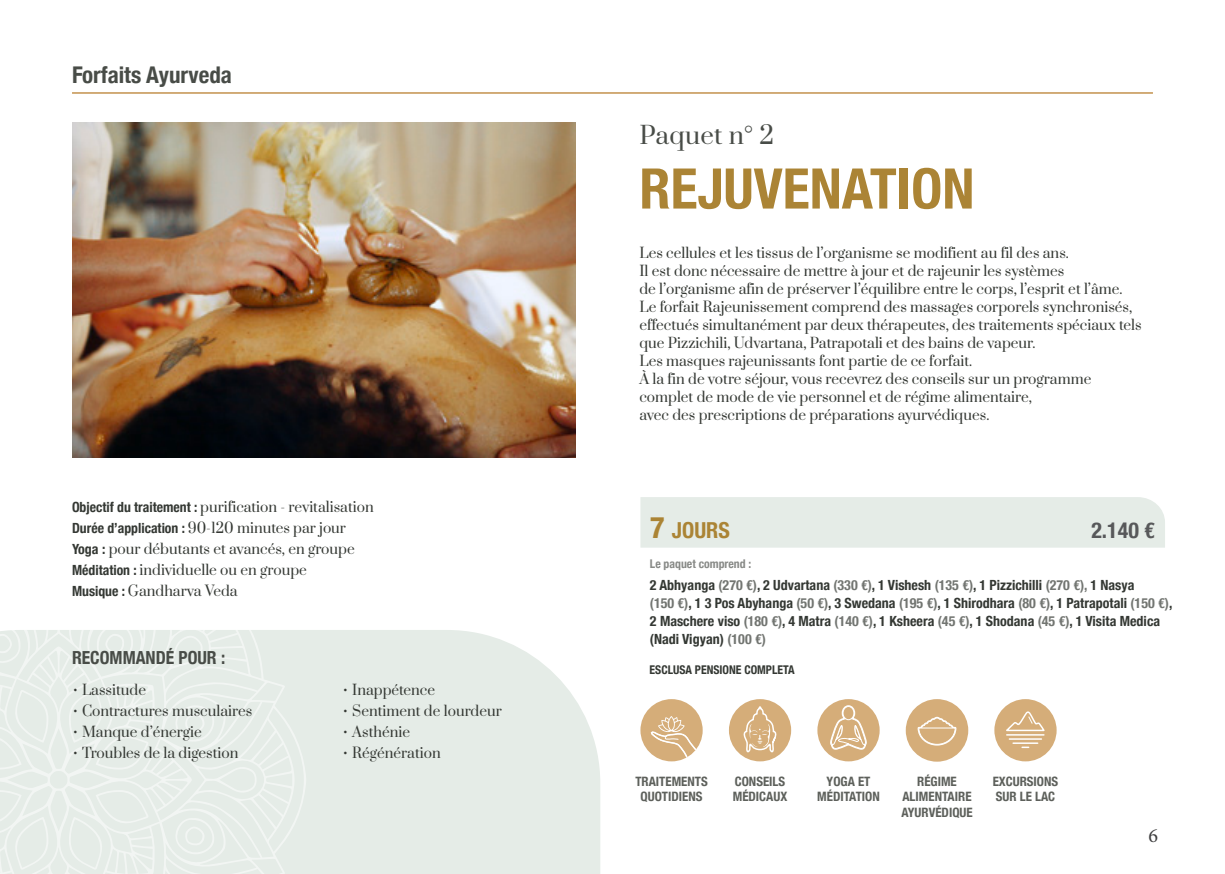
<style>
.page{position:relative;width:1225px;height:874px;background:#fff}
.page>*{position:absolute;margin:0;border:0;box-sizing:border-box;transform-origin:0 0}
.t1{font:700 condensed 56px "Helvetica Neue";color:#ab8435}
.t2{font:24px "Prata";letter-spacing:.01em;color:#484c47}
.t3{font:700 condensed 23px "Helvetica Neue";color:#484c47}
.t4{font:700 condensed 22px "Helvetica Neue";color:#ab8435}
.t5{font:700 condensed 22px "Helvetica Neue";color:#57585a}
.t6{font:20px "Minion Pro";color:#3e3e3f}
.t7{font:700 condensed 18px "Helvetica Neue";color:#484c47}
.t8{font:14px/18px "Prata";color:#343833}
.t9{font:700 condensed 14px/18px "Helvetica Neue";color:#343833}
.t10{font:700 condensed 13px "Helvetica Neue";color:#5d605b}
.t11{font:700 condensed 12px "Helvetica Neue";color:#343833}
.t12{font:700 condensed 12px "Helvetica Neue";color:#888a87}
.s1{font-family:"Helvetica Neue";font-weight:700;font-stretch:condensed}
.s2{font-size:30px}
.s3{color:#727571}
</style>
<div class="page">
<div style="left:306px;top:630px;width:294px;height:243px;background:#e5ece7"></div>
<svg style="left:0;top:630px;width:306px;height:243px;fill:#e5ece7"></svg>
<svg style="left:0;top:689px;width:49px;height:80px;background:#e7ede9"></svg>
<svg style="left:0;top:789px;width:49px;height:80px;background:#e7ede9"></svg>
<svg style="left:69px;top:789px;width:80px;height:80px"></svg>
<svg style="left:69px;top:689px;width:80px;height:80px;background:#e7ede9"></svg>
<svg style="left:174px;top:817px;width:42px;height:38px"></svg>
<svg style="left:174px;top:703px;width:42px;height:38px;background:#e7ede9"></svg>
<svg style="left:96px;top:630px;width:38px;height:33px"></svg>
<svg style="left:0;top:630px;width:21px;height:33px"></svg>
<img style="left:72px;top:122px;width:503px;height:335px">
<div style="left:994px;top:698px;width:62px;height:63px;background:#d5ad79;border-radius:50%"></div>
<hr style="left:1006px;top:733px;width:38px;height:2px;background:#fff">
<hr style="left:1009px;top:738px;width:32px;height:1px;background:#fff">
<svg style="left:1013px;top:742px;width:24px;height:5px"></svg>
<svg style="left:1006px;top:711px;width:39px;height:20px"></svg>
<hr style="left:72px;top:92px;width:1081px;height:2px;background:#c3924d">
<div style="left:640px;top:497px;width:525px;height:50px;background:#e5ece7"></div>
<div style="left:640px;top:698px;width:62px;height:63px;background:#d5ad79;border-radius:50%"></div>
<svg style="left:648px;top:716px;width:50px;height:42px"></svg>
<div style="left:729px;top:698px;width:62px;height:63px;background:#d5ad79;border-radius:50%"></div>
<svg style="left:744px;top:706px;width:34px;height:56px"></svg>
<div style="left:817px;top:698px;width:62px;height:63px;background:#d5ad79;border-radius:50%"></div>
<svg style="left:829px;top:703px;width:40px;height:47px"></svg>
<div style="left:905px;top:698px;width:63px;height:63px;background:#d5ad79;border-radius:50%"></div>
<svg style="left:917px;top:716px;width:40px;height:30px"></svg>
<p class="t3" style="left:72px;top:56px;width:161px">Forfaits Ayurveda</p>
<p class="t8" style="left:72px;top:497px;width:303px"><span class="s1">Objectif du traitement :</span> purification - revitalisation</p>
<p class="t8" style="left:72px;top:518px;width:275px"><span class="s1">Durée d’application :</span> 90-120 minutes par jour</p>
<p class="t8" style="left:72px;top:539px;width:284px"><span class="s1">Yoga :</span> pour débutants et avancés, en groupe</p>
<p class="t8" style="left:72px;top:560px;width:236px"><span class="s1">Méditation :</span> individuelle ou en groupe</p>
<p class="t8" style="left:72px;top:581px;width:167px"><span class="s1">Musique :</span> Gandharva Veda</p>
<p class="t7" style="left:72px;top:642px;width:155px">RECOMMANDÉ POUR :</p>
<p class="t8" style="left:72px;top:679px;width:76px">• Lassitude</p>
<p class="t8" style="left:72px;top:700px;width:182px">• Contractures musculaires</p>
<p class="t8" style="left:72px;top:721px;width:131px">• Manque d’énergie</p>
<p class="t8" style="left:72px;top:742px;width:168px">• Troubles de la digestion</p>
<p class="t8" style="left:342px;top:679px;width:94px">• Inappétence</p>
<p class="t8" style="left:342px;top:700px;width:161px">• Sentiment de lourdeur</p>
<p class="t8" style="left:342px;top:721px;width:69px">• Asthénie</p>
<p class="t8" style="left:342px;top:742px;width:100px">• Régénération</p>
<p class="t2" style="left:639px;top:116px;width:136px">Paquet n° 2</p>
<p class="t1" style="left:639px;top:142px;width:336px">REJUVENATION</p>
<p class="t8" style="left:639px;top:243px;width:431px">Les cellules et les tissus de l’organisme se modifient au fil des ans.</p>
<p class="t8" style="left:639px;top:261px;width:484px">Il est donc nécessaire de mettre à jour et de rajeunir les systèmes<br>de l’organisme afin de préserver l’équilibre entre le corps, l’esprit et l’âme.</p>
<p class="t8" style="left:639px;top:297px;width:504px">Le forfait Rajeunissement comprend des massages corporels synchronisés, effectués simultanément par deux thérapeutes, des traitements spéciaux tels que Pizzichili, Udvartana, Patrapotali et des bains de vapeur.</p>
<p class="t8" style="left:639px;top:351px;width:334px">Les masques rajeunissants font partie de ce forfait.</p>
<p class="t8" style="left:639px;top:369px;width:453px">À la fin de votre séjour, vous recevrez des conseils sur un programme complet de mode de vie personnel et de régime alimentaire,</p>
<p class="t8" style="left:639px;top:405px;width:351px">avec des prescriptions de préparations ayurvédiques.</p>
<p class="t4" style="left:650px;top:512px;width:81px"><span class="s2">7</span> JOURS</p>
<p class="t5" style="left:1091px;top:511px;width:65px">2.140 €</p>
<p class="t12" style="left:650px;top:553px;width:103px">Le paquet comprend :</p>
<p class="t9" style="left:650px;top:574px;width:486px">2 Abhyanga <span class="s3">(270 €)</span>, 2 Udvartana <span class="s3">(330 €)</span>, 1 Vishesh <span class="s3">(135 €)</span>, 1 Pizzichilli <span class="s3">(270 €),</span> 1 Nasya</p>
<p class="t9" style="left:650px;top:592px;width:524px"><span class="s3">(150 €)</span>, 1 3 Pos Abyhanga <span class="s3">(50 €)</span>, 3 Swedana <span class="s3">(195 €)</span>, 1 Shirodhara <span class="s3">(80 €)</span>, 1 Patrapotali <span class="s3">(150 €)</span>,<br>2 Maschere viso <span class="s3">(180 €)</span>, 4 Matra <span class="s3">(140 €)</span>, 1 Ksheera <span class="s3">(45 €)</span>, 1 Shodana <span class="s3">(45 €)</span>, 1 Visita Medica (Nadi Vigyan) <span class="s3">(100 €)</span></p>
<p class="t11" style="left:649px;top:659px;width:147px">ESCLUSA PENSIONE COMPLETA</p>
<p class="t10" style="left:635px;top:770px;width:74px">TRAITEMENTS</p>
<p class="t10" style="left:640px;top:784px;width:63px">QUOTIDIENS</p>
<p class="t10" style="left:735px;top:770px;width:52px">CONSEILS</p>
<p class="t10" style="left:733px;top:785px;width:56px">MÉDICAUX</p>
<p class="t10" style="left:826px;top:770px;width:45px">YOGA ET</p>
<p class="t10" style="left:817px;top:785px;width:64px">MÉDITATION</p>
<p class="t10" style="left:917px;top:770px;width:41px">RÉGIME</p>
<p class="t10" style="left:902px;top:785px;width:71px">ALIMENTAIRE</p>
<p class="t10" style="left:901px;top:801px;width:73px">AYURVÉDIQUE</p>
<p class="t10" style="left:992px;top:770px;width:67px">EXCURSIONS</p>
<p class="t10" style="left:995px;top:785px;width:61px">SUR LE LAC</p>
<h3 class="t6" style="left:1148px;top:821px;width:11px">6</h3>
</div>
